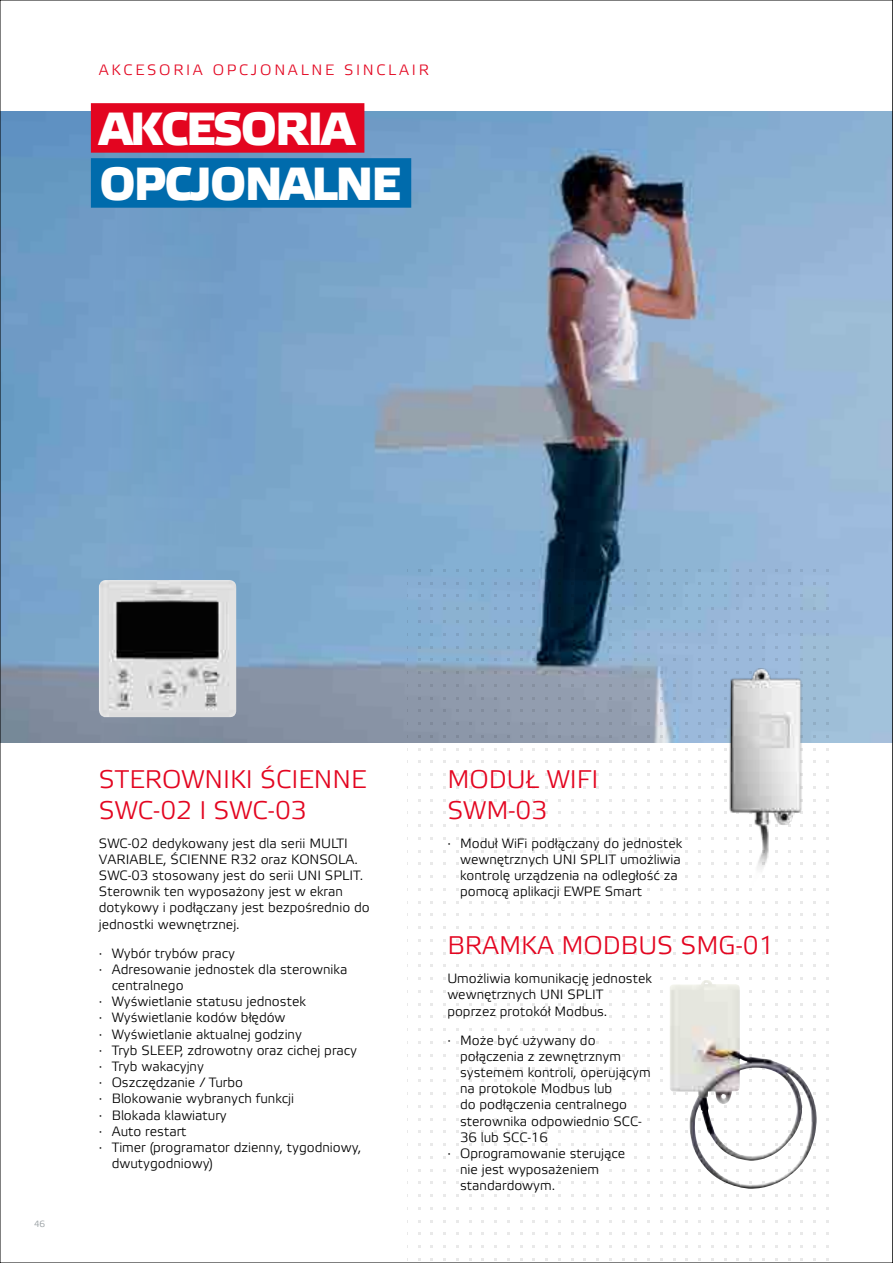
<style>
.page{position:relative;width:893px;height:1263px;background:#fff}
.page>*{position:absolute;margin:0;border:0;box-sizing:border-box;transform-origin:0 0}
.t1{font:700 46.5px/55.1px "Etelka Medium Pro";letter-spacing:-.04em;color:#fff}
.t2{font:25.5px/30.6px "Etelka Light Pro";color:#e30520}
.t3{font:15px "Etelka Light Pro";letter-spacing:.18em;color:#e30520}
.t4{font:13.5px/16.2px "Etelka Light Pro";color:#000}
.t5{font:9px "Etelka Light Pro";color:#91989c}
</style>
<div class="page">
<img style="left:2px;top:111px;width:101px;height:632px">
<img style="left:103px;top:111px;width:788px;height:632px">
<svg style="left:408px;top:563px;width:421px;height:697px"></svg>
<img style="left:99px;top:580px;width:137px;height:137px">
<img style="left:707px;top:641px;width:110px;height:245px">
<img style="left:670px;top:980px;width:147px;height:209px">
<div style="left:91px;top:103px;width:273px;height:50px;background:#e30520"></div>
<div style="left:91px;top:158px;width:320px;height:50px;background:#006bac"></div>
<svg style="left:892px;top:0;width:1px;height:1263px"></svg>
<p class="t3" style="left:99px;top:61px;width:331px">AKCESORIA OPCJONALNE SINCLAIR</p>
<h1 class="t1" style="left:99px;top:103px;width:303px">AKCESORIA<br>OPCJONALNE</h1>
<p class="t5" style="left:34px;top:1219px;width:13px">46</p>
<h2 class="t2" style="left:99px;top:766px;width:269px">STEROWNIKI ŚCIENNE<br>SWC-02 I SWC-03</h2>
<p class="t4" style="left:99px;top:836px;width:272px">SWC-02 dedykowany jest dla serii MULTI VARIABLE, ŚCIENNE R32 oraz KONSOLA.<br>SWC-03 stosowany jest do serii UNI SPLIT.<br>Sterownik ten wyposażony jest w ekran dotykowy i podłączany jest bezpośrednio do jednostki wewnętrznej.</p>
<p class="t4" style="left:99px;top:946px;width:138px">· Wybór trybów pracy</p>
<p class="t4" style="left:99px;top:962px;width:250px">· Adresowanie jednostek dla sterownika</p>
<p class="t4" style="left:112px;top:978px;width:73px">centralnego</p>
<p class="t4" style="left:99px;top:994px;width:208px">· Wyświetlanie statusu jednostek</p>
<p class="t4" style="left:99px;top:1010px;width:188px">· Wyświetlanie kodów błędów</p>
<p class="t4" style="left:99px;top:1027px;width:204px">· Wyświetlanie aktualnej godziny</p>
<p class="t4" style="left:99px;top:1043px;width:260px">· Tryb SLEEP, zdrowotny oraz cichej pracy</p>
<p class="t4" style="left:99px;top:1059px;width:107px">· Tryb wakacyjny</p>
<p class="t4" style="left:99px;top:1075px;width:146px">· Oszczędzanie / Turbo</p>
<p class="t4" style="left:99px;top:1091px;width:197px">· Blokowanie wybranych funkcji</p>
<p class="t4" style="left:99px;top:1108px;width:129px">· Blokada klawiatury</p>
<p class="t4" style="left:99px;top:1124px;width:89px">· Auto restart</p>
<p class="t4" style="left:99px;top:1140px;width:264px">· Timer (programator dzienny, tygodniowy,</p>
<p class="t4" style="left:112px;top:1156px;width:103px">dwutygodniowy)</p>
<h2 class="t2" style="left:447px;top:766px;width:153px">MODUŁ WIFI<br>SWM-03</h2>
<p class="t4" style="left:460px;top:836px;width:224px;text-indent:-13px">· Moduł WiFi podłączany do jednostek wewnętrznych UNI SPLIT umożliwia kontrolę urządzenia na odległość za pomocą aplikacji EWPE Smart</p>
<h2 class="t2" style="left:447px;top:932px;width:329px">BRAMKA MODBUS SMG-01</h2>
<p class="t4" style="left:447px;top:971px;width:206px">Umożliwia komunikację jednostek wewnętrznych UNI SPLIT poprzez protokół Modbus.</p>
<p class="t4" style="left:447px;top:1033px;width:150px">· Może być używany do</p>
<p class="t4" style="left:460px;top:1049px;width:162px">połączenia z zewnętrznym</p>
<p class="t4" style="left:460px;top:1065px;width:192px">systemem kontroli, operującym</p>
<p class="t4" style="left:460px;top:1081px;width:154px">na protokole Modbus lub</p>
<p class="t4" style="left:460px;top:1097px;width:168px">do podłączenia centralnego</p>
<p class="t4" style="left:460px;top:1114px;width:183px">sterownika odpowiednio SCC-</p>
<p class="t4" style="left:460px;top:1130px;width:89px">36 lub SCC-16</p>
<p class="t4" style="left:447px;top:1146px;width:179px">· Oprogramowanie sterujące</p>
<p class="t4" style="left:460px;top:1162px;width:140px">nie jest wyposażeniem</p>
<p class="t4" style="left:460px;top:1178px;width:97px">standardowym.</p>
</div>
